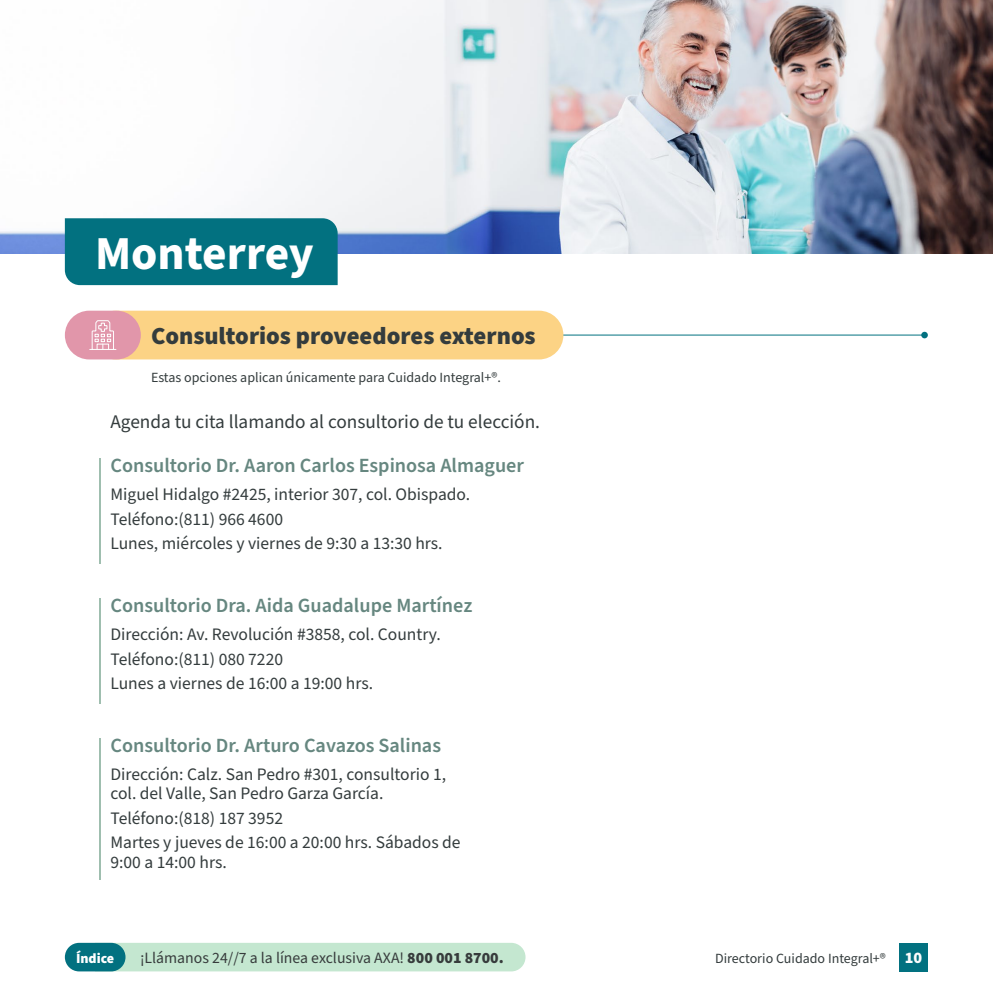
<style>
.page{position:relative;width:993px;height:993px;background:#fff}
.page>*{position:absolute;margin:0;border:0;box-sizing:border-box;transform-origin:0 0}
.t1{font:700 47.25px "Source Sans Pro";color:#fff}
.t2{font:900 24.5px "Source Sans Pro";color:#343c3d}
.t3{font:600 20.12px "Source Sans Pro";color:#668780}
.t4{font:19.25px "Source Sans Pro";color:#343c3d}
.t5{font:17.5px/24.5px "Source Sans Pro";color:#343c3d}
.t6{font:15.75px "Source Sans Pro";color:#373c3c}
.t7{font:14px "Source Sans Pro";color:#343c3d}
.t8{font:900 14px "Source Sans Pro";color:#fff}
.s1{font-weight:900}
.s2{font-weight:900;font-size:16.1px;color:#fcfcfc}
</style>
<div class="page">
<div style="left:898px;top:942px;width:29px;height:29px;background:#027180"></div>
<div style="left:114px;top:943px;width:411px;height:28px;background:#c4e7d0"></div>
<div style="left:65px;top:942px;width:60px;height:29px;background:#027180;border-radius:14px"></div>
<hr style="left:99px;top:458px;width:2px;height:105px;background:#9fbeaf">
<hr style="left:427px;top:334px;width:497px;height:1px;background:#027180">
<svg style="left:920px;top:331px;width:7px;height:7px"></svg>
<div style="left:91px;top:310px;width:472px;height:49px;background:#fcd385;border-radius:24px"></div>
<div style="left:65px;top:310px;width:76px;height:49px;background:#e196aa;border-radius:24px"></div>
<svg style="left:90px;top:320px;width:26px;height:30px"></svg>
<img style="left:0;top:0;width:992px;height:254px">
<div style="left:65px;top:218px;width:272px;height:67px;background:#027180"></div>
<hr style="left:99px;top:598px;width:2px;height:105px;background:#9fbeaf">
<hr style="left:99px;top:737px;width:2px;height:141px;background:#9fbeaf">
<h1 class="t1" style="left:95px;top:221px;width:220px">Monterrey</h1>
<h2 class="t2" style="left:151px;top:319px;width:386px">Consultorios proveedores externos</h2>
<p class="t7" style="left:151px;top:368px;width:351px">Estas opciones aplican únicamente para Cuidado Integral+®.</p>
<p class="t4" style="left:110px;top:408px;width:431px">Agenda tu cita llamando al consultorio de tu elección.</p>
<p class="t3" style="left:110px;top:452px;width:415px">Consultorio Dr. Aaron Carlos Espinosa Almaguer</p>
<p class="t5" style="left:110px;top:482px;width:361px">Miguel Hidalgo #2425, interior 307, col. Obispado.<br>Teléfono:(811) 966 4600<br>Lunes, miércoles y viernes de 9:30 a 13:30 hrs.</p>
<p class="t3" style="left:110px;top:592px;width:363px">Consultorio Dra. Aida Guadalupe Martínez</p>
<p class="t5" style="left:110px;top:622px;width:332px">Dirección: Av. Revolución #3858, col. Country.<br>Teléfono:(811) 080 7220<br>Lunes a viernes de 16:00 a 19:00 hrs.</p>
<p class="t3" style="left:110px;top:732px;width:332px">Consultorio Dr. Arturo Cavazos Salinas</p>
<p class="t5" style="left:110px;top:765px;width:337px;line-height:19.2px">Dirección: Calz. San Pedro #301, consultorio 1, col. del Valle, San Pedro Garza García.</p>
<p class="t5" style="left:110px;top:806px;width:351px">Teléfono:(818) 187 3952<br>Martes y jueves de 16:00 a 20:00 hrs. Sábados de</p>
<p class="t5" style="left:110px;top:849px;width:118px">9:00 a 14:00 hrs.</p>
<p class="t8" style="left:76px;top:948px;width:40px">Índice</p>
<p class="t6" style="left:140px;top:946px;width:365px">¡Llámanos 24//7 a la línea exclusiva AXA! <span class="s1">800 001 8700.</span></p>
<p class="t7" style="left:715px;top:948px;width:208px">Directorio Cuidado Integral+® <span class="s2">10</span></p>
</div>
